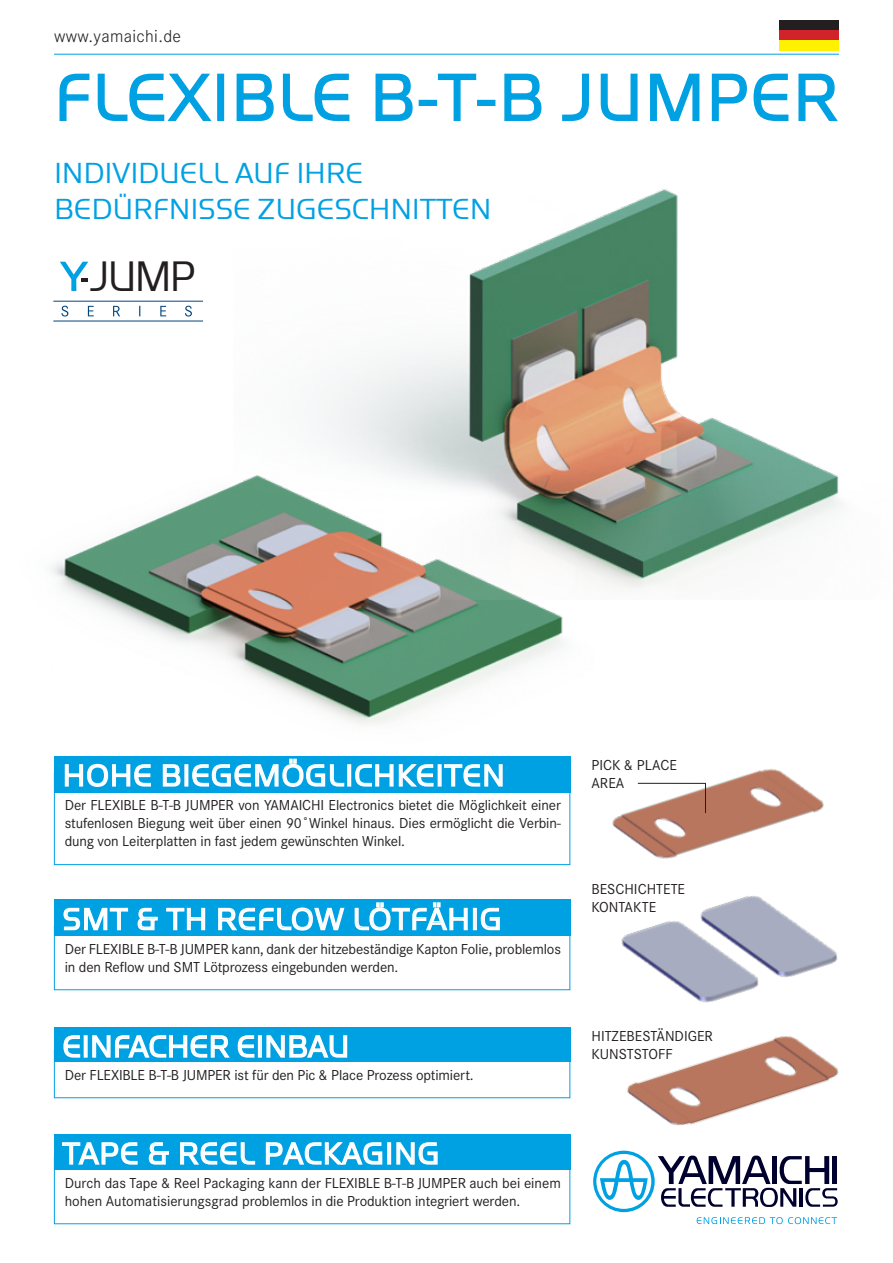
<style>
.page{position:relative;width:893px;height:1263px;background:#fff}
.page>*{position:absolute;margin:0;border:0;box-sizing:border-box;transform-origin:0 0}
.t1{font:69px "Handel Gothic ITC Com";letter-spacing:.01em;color:#00a1e3}
.t2{font:44.1px "Handel Gothic ITC Com";color:#231f20;scale:.96 1}
.t3{font:31.5px "Handel Gothic ITC Com";letter-spacing:.02em;color:#fff}
.t4{font:31.5px "Handel Gothic ITC Com";color:#fff}
.t5{font:30px/36px "Handel Gothic ITC Com";letter-spacing:-.01em;color:#00a1e3}
.t6{font:300 18px "Corporate S";letter-spacing:.02em;color:#231f20}
.t7{font:15px/18px "Corporate S";letter-spacing:-.01em;color:#231f20}
</style>
<div class="page">
<img style="left:51px;top:485px;width:513px;height:304px">
<svg style="left:59px;top:73px;width:31px;height:48px"></svg>
<svg style="left:97px;top:73px;width:115px;height:48px"></svg>
<div style="left:217px;top:74px;width:7px;height:47px;border:2px solid #00a1e3"></div>
<svg style="left:236px;top:73px;width:38px;height:48px"></svg>
<svg style="left:282px;top:73px;width:68px;height:48px"></svg>
<svg style="left:375px;top:73px;width:38px;height:48px"></svg>
<div style="left:419px;top:100px;width:18px;height:6px;border:2px solid #00a1e3"></div>
<svg style="left:437px;top:73px;width:40px;height:48px"></svg>
<div style="left:477px;top:100px;width:18px;height:6px;border:2px solid #00a1e3"></div>
<svg style="left:504px;top:73px;width:38px;height:48px"></svg>
<svg style="left:562px;top:73px;width:27px;height:48px"></svg>
<svg style="left:600px;top:73px;width:38px;height:48px"></svg>
<svg style="left:650px;top:73px;width:50px;height:48px"></svg>
<svg style="left:711px;top:73px;width:78px;height:48px"></svg>
<svg style="left:798px;top:73px;width:40px;height:48px"></svg>
<div style="left:54px;top:1134px;width:516px;height:35px;background:#00a1e3"></div>
<svg style="left:62px;top:1142px;width:76px;height:23px"></svg>
<svg style="left:148px;top:1142px;width:21px;height:23px"></svg>
<svg style="left:180px;top:1142px;width:76px;height:23px"></svg>
<svg style="left:265px;top:1142px;width:118px;height:23px"></svg>
<div style="left:387px;top:1142px;width:4px;height:23px;border:2px solid #fff"></div>
<svg style="left:396px;top:1142px;width:42px;height:23px"></svg>
<svg style="left:593px;top:1151px;width:245px;height:73px"></svg>
<hr style="left:54px;top:54px;width:785px;height:1px;background:#00a1e3">
<div style="left:54px;top:900px;width:516px;height:36px;background:#00a1e3"></div>
<svg style="left:63px;top:907px;width:66px;height:24px"></svg>
<svg style="left:137px;top:907px;width:21px;height:24px"></svg>
<svg style="left:166px;top:907px;width:40px;height:24px"></svg>
<svg style="left:218px;top:907px;width:127px;height:24px"></svg>
<svg style="left:354px;top:902px;width:114px;height:29px"></svg>
<div style="left:473px;top:908px;width:4px;height:22px;border:2px solid #fff"></div>
<svg style="left:480px;top:907px;width:20px;height:24px"></svg>
<div style="left:54px;top:1027px;width:516px;height:35px;background:#00a1e3"></div>
<svg style="left:63px;top:1035px;width:18px;height:23px"></svg>
<div style="left:84px;top:1035px;width:4px;height:23px;border:2px solid #fff"></div>
<svg style="left:92px;top:1035px;width:138px;height:23px"></svg>
<svg style="left:237px;top:1035px;width:18px;height:23px"></svg>
<div style="left:258px;top:1035px;width:4px;height:23px;border:2px solid #fff"></div>
<svg style="left:266px;top:1035px;width:82px;height:23px"></svg>
<div style="left:54px;top:772px;width:516px;height:93px;border:1px solid #00a1e3"></div>
<div style="left:54px;top:756px;width:516px;height:36px;background:#00a1e3"></div>
<svg style="left:64px;top:763px;width:87px;height:24px"></svg>
<svg style="left:162px;top:764px;width:19px;height:23px"></svg>
<div style="left:184px;top:764px;width:4px;height:23px;border:2px solid #fff"></div>
<svg style="left:192px;top:758px;width:153px;height:29px"></svg>
<div style="left:347px;top:764px;width:4px;height:23px;border:2px solid #fff"></div>
<svg style="left:355px;top:764px;width:79px;height:23px"></svg>
<div style="left:438px;top:764px;width:4px;height:23px;border:2px solid #fff"></div>
<svg style="left:444px;top:764px;width:59px;height:23px"></svg>
<img style="left:233px;top:189px;width:607px;height:411px">
<img style="left:568px;top:756px;width:256px;height:110px">
<img style="left:593px;top:854px;width:245px;height:144px">
<img style="left:619px;top:998px;width:220px;height:180px">
<svg style="left:637px;top:782px;width:69px;height:32px"></svg>
<svg style="left:60px;top:262px;width:28px;height:29px"></svg>
<svg style="left:61px;top:306px;width:131px;height:11px"></svg>
<hr style="left:53px;top:301px;width:150px;height:1px;background:#01457f">
<hr style="left:53px;top:321px;width:150px;height:1px;background:#01457f">
<div style="left:779px;top:20px;width:60px;height:29px;background:#231f20"></div>
<div style="left:779px;top:30px;width:60px;height:19px;background:#d1232a"></div>
<div style="left:779px;top:40px;width:60px;height:10px;background:#fff101"></div>
<p class="t6" style="left:54px;top:24px;width:129px">www.yamaichi.de</p>
<p class="t1" style="left:54px;top:60px;width:786px">FLEXIBLE B-T-B JUMPER</p>
<p class="t5" style="left:54px;top:155px;width:439px">INDIVIDUELL AUF IHRE<br>BEDÜRFNISSE ZUGESCHNITTEN</p>
<p class="t2" style="left:89px;top:252px;width:113px">JUMP</p>
<p class="t3" style="left:63px;top:758px;width:444px">HOHE BIEGEMÖGLICHKEITEN</p>
<p class="t7" style="left:591px;top:756px;width:87px">PICK &amp; PLACE<br>AREA</p>
<p class="t7" style="left:65px;top:795px;width:498px;text-align:justify">Der FLEXIBLE B-T-B JUMPER von YAMAICHI Electronics bietet die Möglichkeit einer stufenlosen Biegung weit über einen 90˚Winkel hinaus. Dies ermöglicht die Verbin&shy;dung von Leiterplatten in fast jedem gewünschten Winkel.</p>
<p class="t3" style="left:63px;top:902px;width:441px">SMT &amp; TH REFLOW LÖTFÄHIG</p>
<p class="t7" style="left:65px;top:939px;width:498px">Der FLEXIBLE B-T-B JUMPER kann, dank der hitzebeständige Kapton Folie, problemlos in den Reflow und SMT Lötprozess eingebunden werden.</p>
<p class="t4" style="left:63px;top:1029px;width:288px">EINFACHER EINBAU</p>
<p class="t7" style="left:65px;top:1065px;width:411px">Der FLEXIBLE B-T-B JUMPER ist für den Pic &amp; Place Prozess optimiert.</p>
<p class="t3" style="left:63px;top:1136px;width:379px">TAPE &amp; REEL PACKAGING</p>
<p class="t7" style="left:65px;top:1173px;width:498px">Durch das Tape &amp; Reel Packaging kann der FLEXIBLE B-T-B JUMPER auch bei einem hohen Automatisierungsgrad problemlos in die Produktion integriert werden.</p>
<p class="t7" style="left:591px;top:879px;width:95px">BESCHICHTETE<br>KONTAKTE</p>
<p class="t7" style="left:591px;top:1026px;width:123px">HITZEBESTÄNDIGER</p>
<p class="t7" style="left:591px;top:1044px;width:83px">KUNSTSTOFF</p>
</div>
